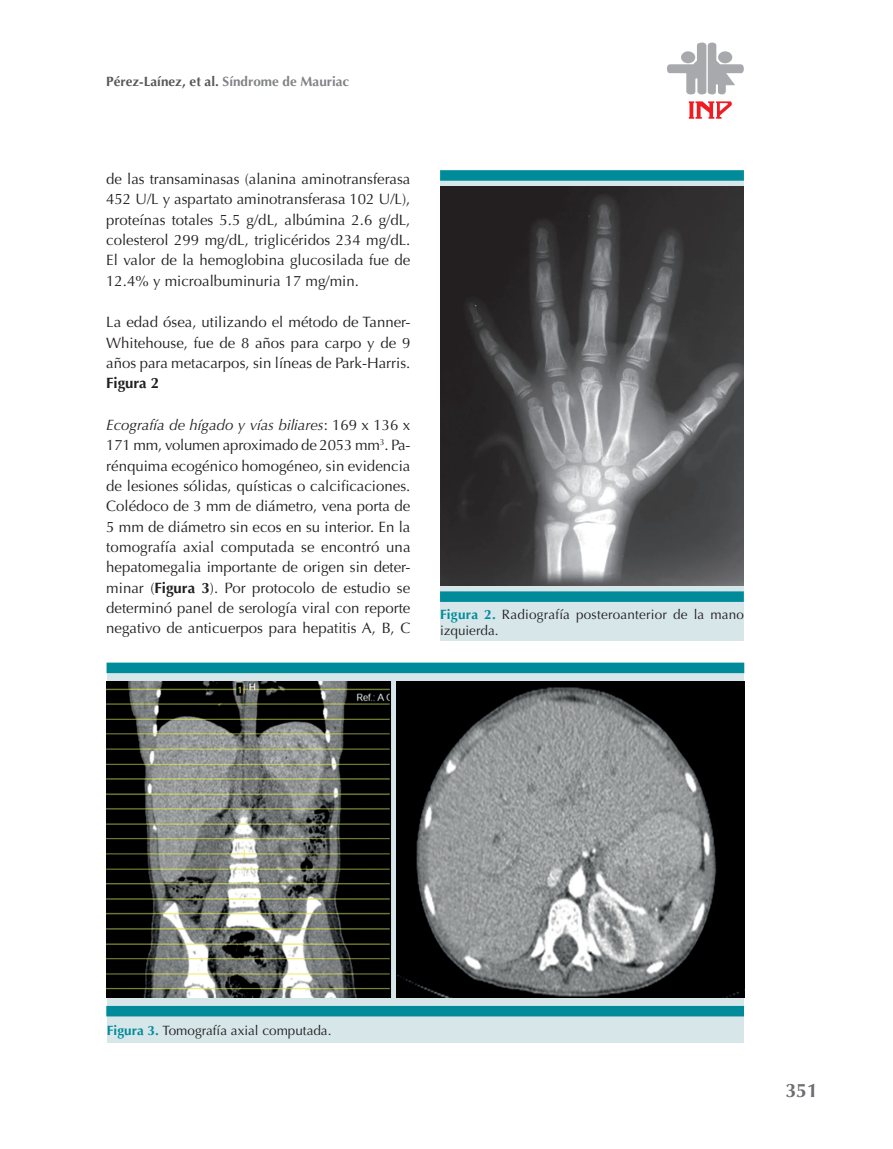
<style>
.page{position:relative;width:893px;height:1149px;background:#fff}
.page>*{position:absolute;margin:0;border:0;box-sizing:border-box;transform-origin:0 0}
.t1{font:700 19.5px "Optima";color:#6c6d70}
.t2{font:15px/20.4px "Optima";color:#231f20;text-align:justify}
.t3{font:700 15px "Optima";color:#231f20}
.t4{font:13.5px/16.5px "Optima";color:#231f20}
.t5{font:700 13.5px "Optima";color:#57585a}
.s1{color:#808285}
.s2{font-style:italic}
.s3{font-weight:700}
.s4{font-weight:700;color:#008b9a}
</style>
<div class="page">
<svg style="left:689px;top:101px;width:43px;height:18px"></svg>
<svg style="left:667px;top:42px;width:77px;height:52px"></svg>
<div style="left:718px;top:51px;width:14px;height:12px;background:#a8a9ad;border-radius:50%"></div>
<div style="left:107px;top:662px;width:636px;height:380px;background:#d6e6e9"></div>
<div style="left:440px;top:170px;width:304px;height:471px;background:#d6e6e9"></div>
<div style="left:440px;top:170px;width:304px;height:11px;background:#008b9a"></div>
<div style="left:440px;top:591px;width:304px;height:10px;background:#008b9a"></div>
<div style="left:107px;top:662px;width:637px;height:11px;background:#008b9a"></div>
<div style="left:106px;top:1005px;width:638px;height:11px;background:#008b9a"></div>
<img style="left:440px;top:186px;width:304px;height:399px">
<img style="left:106px;top:681px;width:638px;height:316px">
<p class="t5" style="left:106px;top:74px;width:245px">Pérez-Laínez, et al. <span class="s1">Síndrome de Mauriac</span></p>
<p class="t2" style="left:106px;top:169px;width:306px">de las transaminasas (alanina aminotransferasa 452 U/L y aspartato aminotransferasa 102 U/L), proteínas totales 5.5 g/dL, albúmina 2.6 g/dL, colesterol 299 mg/dL, triglicéridos 234 mg/dL.<br>El valor de la hemoglobina glucosilada fue de 12.4% y microalbuminuria 17 mg/min.</p>
<p class="t2" style="left:106px;top:312px;width:306px">La edad ósea, utilizando el método de Tanner-Whitehouse, fue de 8 años para carpo y de 9 años para metacarpos, sin líneas de Park-Harris.</p>
<p class="t3" style="left:106px;top:374px;width:54px">Figura 2</p>
<p class="t2" style="left:106px;top:415px;width:306px"><span class="s2">Ecografía de hígado y vías biliares</span>: 169 x 136 x 171 mm, volumen aproximado de 2053 mm<sup>3</sup>. Pa&shy;rénquima ecogénico homogéneo, sin evidencia de lesiones sólidas, quísticas o calcificaciones.<br>Colédoco de 3 mm de diámetro, vena porta de 5 mm de diámetro sin ecos en su interior. En la tomografía axial computada se encontró una hepatomegalia importante de origen sin deter&shy;minar (<span class="s3">Figura 3</span>). Por protocolo de estudio se determinó panel de serología viral con reporte negativo de anticuerpos para hepatitis A, B, C</p>
<p class="t4" style="left:440px;top:606px;width:306px"><span class="s4">Figura 2.</span> Radiografía posteroanterior de la mano izquierda.</p>
<p class="t4" style="left:107px;top:1021px;width:226px"><span class="s4">Figura 3.</span> Tomografía axial computada.</p>
<h1 class="t1" style="left:785px;top:1079px;width:34px">351</h1>
</div>
